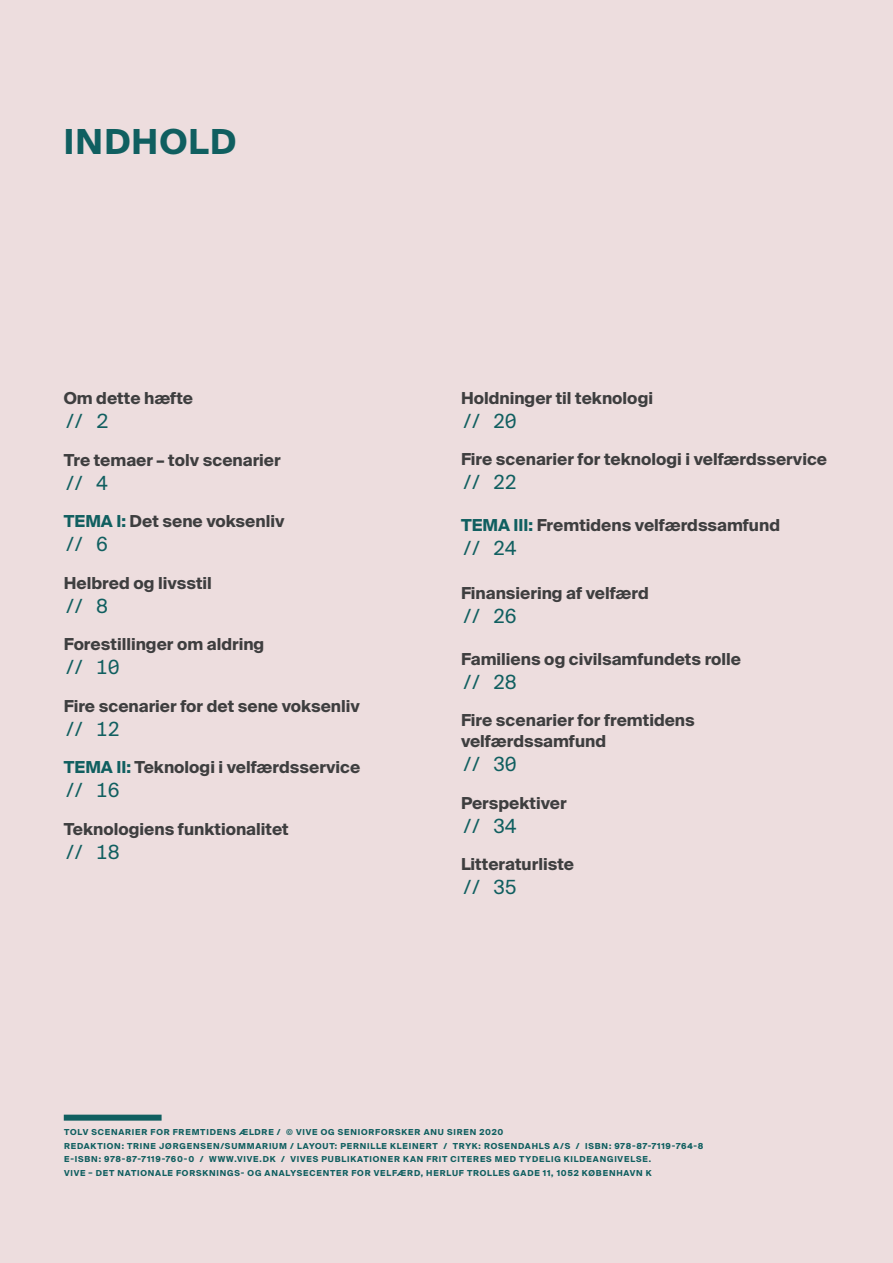
<style>
.page{position:relative;width:893px;height:1263px;background:#edddde}
.page>*{position:absolute;margin:0;border:0;box-sizing:border-box;transform-origin:0 0}
.t1{font:700 34.5px "Suisse Intl";letter-spacing:.04em;color:#105f60}
.t2{font:19.5px "Suisse Intl Mono";letter-spacing:-.05em;color:#105f60}
.t3{font:700 16.5px/21px "Suisse Intl";color:#3e3e3f}
.t4{font:700 8.25px/13.5px "Suisse Intl";letter-spacing:.1em;color:#105f60}
.s1{font-family:"Suisse Intl"}
.s2{color:#105f60}
</style>
<div class="page">
<div style="left:64px;top:1115px;width:98px;height:6px;background:#105f60"></div>
<h1 class="t1" style="left:64px;top:122px;width:174px">INDHOLD</h1>
<p class="t3" style="left:64px;top:388px;width:131px">Om dette hæfte</p>
<p class="t2" style="left:64px;top:410px;width:46px">// <span class="s1">2</span></p>
<p class="t3" style="left:64px;top:450px;width:219px">Tre temaer – tolv scenarier</p>
<p class="t2" style="left:64px;top:472px;width:46px">// 4</p>
<p class="t3" style="left:64px;top:511px;width:222px"><span class="s2">TEMA I:</span> Det sene voksenliv</p>
<p class="t2" style="left:64px;top:533px;width:46px">// 6</p>
<p class="t3" style="left:64px;top:573px;width:150px">Helbred og livsstil</p>
<p class="t2" style="left:64px;top:595px;width:46px">// 8</p>
<p class="t3" style="left:64px;top:634px;width:202px">Forestillinger om aldring</p>
<p class="t2" style="left:64px;top:656px;width:58px">// 10</p>
<p class="t3" style="left:64px;top:696px;width:298px">Fire scenarier for det sene voksenliv</p>
<p class="t2" style="left:64px;top:718px;width:58px">// 12</p>
<p class="t3" style="left:64px;top:757px;width:298px"><span class="s2">TEMA II:</span> Teknologi i velfærdsservice</p>
<p class="t2" style="left:64px;top:779px;width:58px">// 16</p>
<p class="t3" style="left:64px;top:819px;width:227px">Teknologiens funktionalitet</p>
<p class="t2" style="left:64px;top:841px;width:58px">// 18</p>
<p class="t3" style="left:461px;top:388px;width:194px">Holdninger til teknologi</p>
<p class="t2" style="left:461px;top:410px;width:58px">// 20</p>
<p class="t3" style="left:461px;top:449px;width:368px">Fire scenarier for teknologi i velfærdsservice</p>
<p class="t2" style="left:461px;top:471px;width:58px">// 22</p>
<p class="t3" style="left:461px;top:515px;width:321px"><span class="s2">TEMA III:</span> Fremtidens velfærdssamfund</p>
<p class="t2" style="left:461px;top:537px;width:58px">// 24</p>
<p class="t3" style="left:461px;top:583px;width:189px">Finansiering af velfærd</p>
<p class="t2" style="left:461px;top:605px;width:58px">// 26</p>
<p class="t3" style="left:461px;top:649px;width:282px">Familiens og civilsamfundets rolle</p>
<p class="t2" style="left:461px;top:671px;width:58px">// 28</p>
<p class="t3" style="left:461px;top:710px;width:235px">Fire scenarier for fremtidens velfærdssamfund</p>
<p class="t2" style="left:461px;top:753px;width:58px">// 30</p>
<p class="t3" style="left:461px;top:793px;width:107px">Perspektiver</p>
<p class="t2" style="left:461px;top:815px;width:58px">// 34</p>
<p class="t3" style="left:461px;top:854px;width:115px">Litteraturliste</p>
<p class="t2" style="left:461px;top:876px;width:58px">// 35</p>
<p class="t4" style="left:64px;top:1125px;width:641px">TOLV SCENARIER FOR FREMTIDENS ÆLDRE / © VIVE OG SENIORFORSKER ANU SIREN 2020<br>REDAKTION: TRINE JØRGENSEN/SUMMARIUM / LAYOUT: PERNILLE KLEINERT / TRYK: ROSENDAHLS A/S / ISBN: 978-87-7119-764-8<br>E-ISBN: 978-87-7119-760-0 / WWW.VIVE.DK / VIVES PUBLIKATIONER KAN FRIT CITERES MED TYDELIG KILDEANGIVELSE.<br>VIVE – DET NATIONALE FORSKNINGS- OG ANALYSECENTER FOR VELFÆRD, HERLUF TROLLES GADE 11, 1052 KØBENHAVN K</p>
</div>
